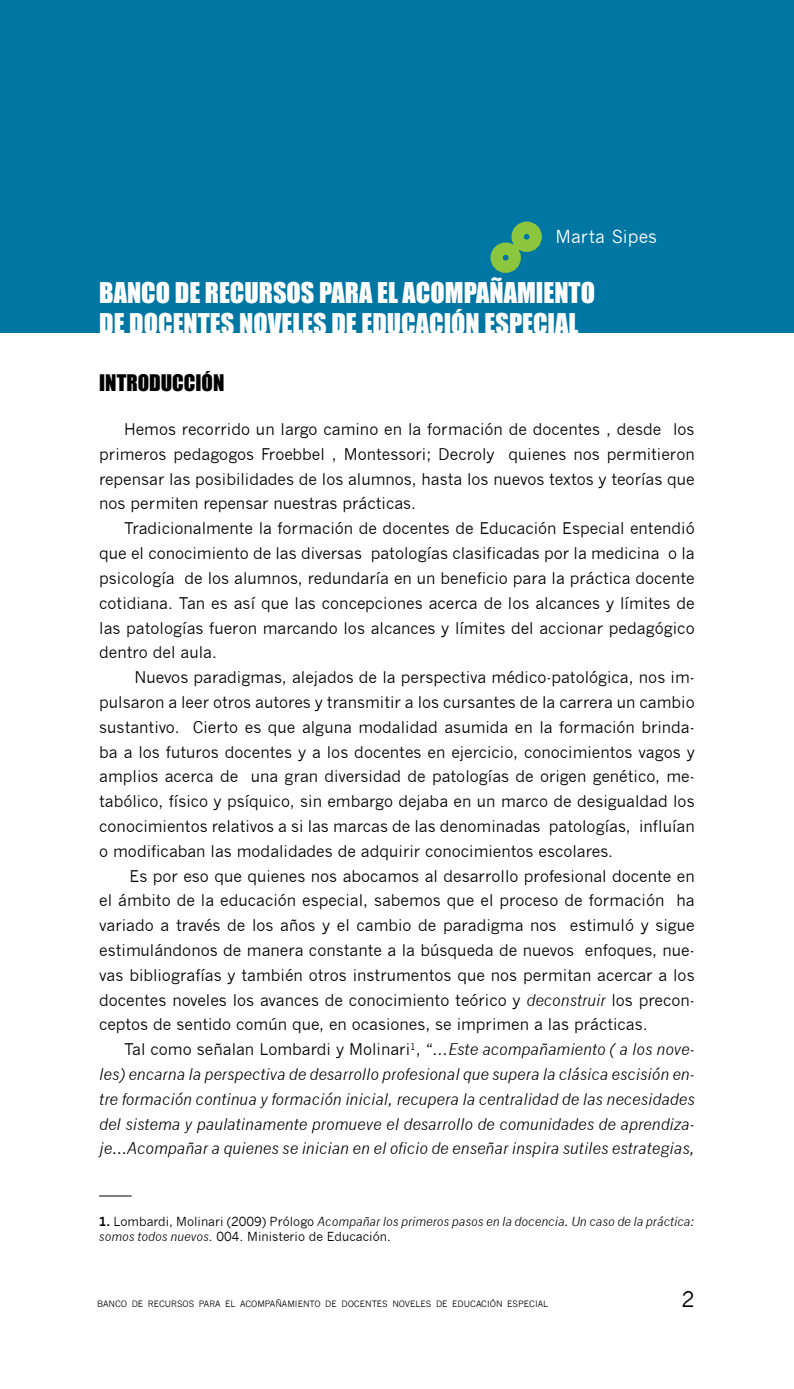
<style>
.page{position:relative;width:794px;height:1389px;background:#fff}
.page>*{position:absolute;margin:0;border:0;box-sizing:border-box;transform-origin:0 0}
.t1{font:26.25px/31.5px "Impact";color:#fff}
.t2{font:21px "Impact";color:#000}
.t3{font:21px "News Gothic";color:#000}
.t4{font:17.5px "News Gothic";color:#fff}
.t5{font:15.75px/24.8px "News Gothic";color:#000;text-align:justify}
.t6{font:italic 15.75px/24.8px "News Gothic";color:#000;text-align:justify}
.t7{font:italic 12.25px/14.7px "News Gothic";color:#000}
.t8{font:8.58px "News Gothic";color:#000}
.s1{font-style:italic}
.s2{font-style:normal}
.s3{font-weight:700;font-style:normal}
</style>
<div class="page">
<div style="left:0;top:0;width:794px;height:332px;background:#0076a3"></div>
<svg style="left:490px;top:221px;width:52px;height:52px"></svg>
<hr style="left:99px;top:1196px;width:33px;height:1px;background:#000">
<p class="t4" style="left:555px;top:226px;width:103px">Marta Sipes</p>
<h1 class="t1" style="left:99px;top:276px;width:497px">BANCO DE RECURSOS PARA EL ACOMPAÑAMIENTO<br>DE DOCENTES NOVELES DE EDUCACIÓN ESPECIAL</h1>
<h2 class="t2" style="left:99px;top:366px;width:127px">INTRODUCCIÓN</h2>
<p class="t5" style="left:99px;top:417px;width:597px;text-indent:25px">Hemos recorrido un largo camino en la formación de docentes , desde los primeros pedagogos Froebbel , Montessori; Decroly quienes nos permitieron repensar las posibilidades de los alumnos, hasta los nuevos textos y teorías que nos permiten repensar nuestras prácticas.</p>
<p class="t5" style="left:99px;top:516px;width:597px;text-indent:25px">Tradicionalmente la formación de docentes de Educación Especial entendió que el conocimiento de las diversas patologías clasificadas por la medicina o la psicología de los alumnos, redundaría en un beneficio para la práctica docente cotidiana. Tan es así que las concepciones acerca de los alcances y límites de las patologías fueron marcando los alcances y límites del accionar pedagógico dentro del aula.</p>
<p class="t5" style="left:99px;top:665px;width:597px;text-indent:35px">Nuevos paradigmas, alejados de la perspectiva médico-patológica, nos im&shy;pulsaron a leer otros autores y transmitir a los cursantes de la carrera un cambio sustantivo. Cierto es que alguna modalidad asumida en la formación brinda&shy;ba a los futuros docentes y a los docentes en ejercicio, conocimientos vagos y amplios acerca de una gran diversidad de patologías de origen genético, me&shy;tabólico, físico y psíquico, sin embargo dejaba en un marco de desigualdad los conocimientos relativos a si las marcas de las denominadas patologías, influían o modificaban las modalidades de adquirir conocimientos escolares.</p>
<p class="t5" style="left:99px;top:863px;width:597px;text-indent:30px">Es por eso que quienes nos abocamos al desarrollo profesional docente en el ámbito de la educación especial, sabemos que el proceso de formación ha variado a través de los años y el cambio de paradigma nos estimuló y sigue estimulándonos de manera constante a la búsqueda de nuevos enfoques, nue&shy;vas bibliografías y también otros instrumentos que nos permitan acercar a los docentes noveles los avances de conocimiento teórico y <span class="s1">deconstruir</span> los precon&shy;ceptos de sentido común que, en ocasiones, se imprimen a las prácticas.</p>
<p class="t6" style="left:99px;top:1037px;width:597px;text-indent:25px"><span class="s2">Tal como señalan Lombardi y Molinari</span><sup>1</sup><span class="s2">, “</span>...Este acompañamiento ( a los nove&shy;les) encarna la perspectiva de desarrollo profesional que supera la clásica escisión en&shy;tre formación continua y formación inicial, recupera la centralidad de las necesidades del sistema y paulatinamente promueve el desarrollo de comunidades de aprendiza&shy;je…Acompañar a quienes se inician en el oficio de enseñar inspira sutiles estrategias,</p>
<p class="t7" style="left:99px;top:1214px;width:597px"><span class="s3">1.</span> <span class="s2">Lombardi, Molinari (2009) Prólogo</span> Acompañar los primeros pasos en la docencia. Un caso de la práctica: somos todos nuevos<span class="s2">. 004. Ministerio de Educación.</span></p>
<p class="t8" style="left:97px;top:1299px;width:452px">BANCO DE RECURSOS PARA EL ACOMPAÑAMIENTO DE DOCENTES NOVELES DE EDUCACIÓN ESPECIAL</p>
<h2 class="t3" style="left:681px;top:1288px;width:15px">2</h2>
</div>
